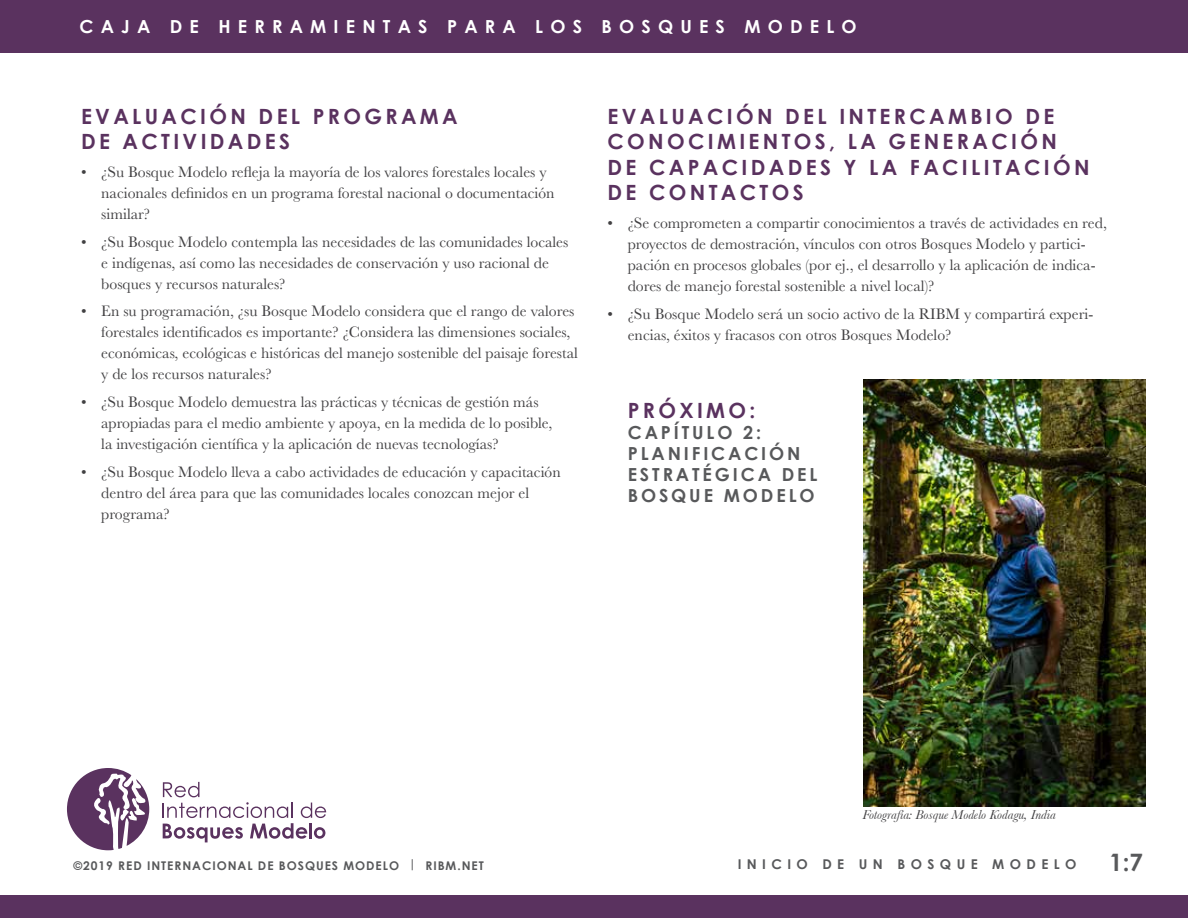
<style>
.page{position:relative;width:1188px;height:918px;background:#fff}
.page>*{position:absolute;margin:0;border:0;box-sizing:border-box;transform-origin:0 0}
.t1{font:700 24px "Century Gothic";color:#58595b}
.t2{font:700 21px/25.5px "Century Gothic";letter-spacing:.16em;color:#5a325f}
.t3{font:700 18px/21px "Century Gothic";letter-spacing:.16em;color:#58595b}
.t4{font:700 18px "Century Gothic";letter-spacing:.4em;color:#fff}
.t5{font:15.75px/21px "Baskerville";color:#414042}
.t6{font:italic 13.5px "Baskerville";color:#414042}
.t7{font:700 13.5px "Century Gothic";letter-spacing:.4em;color:#58595b}
.t8{font:700 12px "Century Gothic";letter-spacing:.08em;color:#58595b}
</style>
<div class="page">
<div style="left:0;top:0;width:1188px;height:52px;background:#5a325f"></div>
<div style="left:0;top:895px;width:1188px;height:23px;background:#5a325f"></div>
<img style="left:863px;top:380px;width:283px;height:427px">
<svg style="left:163px;top:782px;width:163px;height:60px"></svg>
<svg style="left:67px;top:768px;width:82px;height:82px"></svg>
<p class="t4" style="left:80px;top:16px;width:779px">CAJA DE HERRAMIENTAS PARA LOS BOSQUES MODELO</p>
<h2 class="t2" style="left:81px;top:103px;width:378px">EVALUACIÓN DEL PROGRAMA<br>DE ACTIVIDADES</h2>
<p class="t5" style="left:101px;top:162px;width:455px;text-indent:-20px">• ¿Su Bosque Modelo refleja la mayoría de los valores forestales locales y nacionales definidos en un programa forestal nacional o documentación similar?</p>
<p class="t5" style="left:101px;top:231px;width:469px;text-indent:-20px">• ¿Su Bosque Modelo contempla las necesidades de las comunidades locales e indígenas, así como las necesidades de conservación y uso racional de bosques y recursos naturales?</p>
<p class="t5" style="left:101px;top:301px;width:478px;text-indent:-20px">• En su programación, ¿su Bosque Modelo considera que el rango de valores forestales identificados es importante? ¿Considera las dimensiones sociales, económicas, ecológicas e históricas del manejo sostenible del paisaje forestal y de los recursos naturales?</p>
<p class="t5" style="left:101px;top:392px;width:453px;text-indent:-20px">• ¿Su Bosque Modelo demuestra las prácticas y técnicas de gestión más apropiadas para el medio ambiente y apoya, en la medida de lo posible, la investigación científica y la aplicación de nuevas tecnologías?</p>
<p class="t5" style="left:101px;top:462px;width:461px;text-indent:-20px">• ¿Su Bosque Modelo lleva a cabo actividades de educación y capacitación dentro del área para que las comunidades locales conozcan mejor el programa?</p>
<h2 class="t2" style="left:608px;top:103px;width:484px">EVALUACIÓN DEL INTERCAMBIO DE<br>CONOCIMIENTOS, LA GENERACIÓN<br>DE CAPACIDADES Y LA FACILITACIÓN<br>DE CONTACTOS</h2>
<p class="t5" style="left:628px;top:213px;width:481px;text-indent:-20px">• ¿Se comprometen a compartir conocimientos a través de actividades en red, proyectos de demostración, vínculos con otros Bosques Modelo y partici&shy;pación en procesos globales (por ej., el desarrollo y la aplicación de indica&shy;dores de manejo forestal sostenible a nivel local)?</p>
<p class="t5" style="left:628px;top:303px;width:467px;text-indent:-20px">• ¿Su Bosque Modelo será un socio activo de la RIBM y compartirá experi&shy;encias, éxitos y fracasos con otros Bosques Modelo?</p>
<h2 class="t2" style="left:628px;top:397px;width:129px">PRÓXIMO:</h2>
<p class="t3" style="left:628px;top:421px;width:191px">CAPÍTULO 2:<br>PLANIFICACIÓN<br>ESTRATÉGICA DEL<br>BOSQUE MODELO</p>
<p class="t6" style="left:862px;top:807px;width:195px">Fotografía: Bosque Modelo Kodagu, India</p>
<p class="t8" style="left:73px;top:858px;width:412px">©2019 RED INTERNACIONAL DE BOSQUES MODELO | RIBM.NET</p>
<p class="t7" style="left:738px;top:856px;width:340px">INICIO DE UN BOSQUE MODELO</p>
<h1 class="t1" style="left:1109px;top:847px;width:35px">1:7</h1>
</div>
